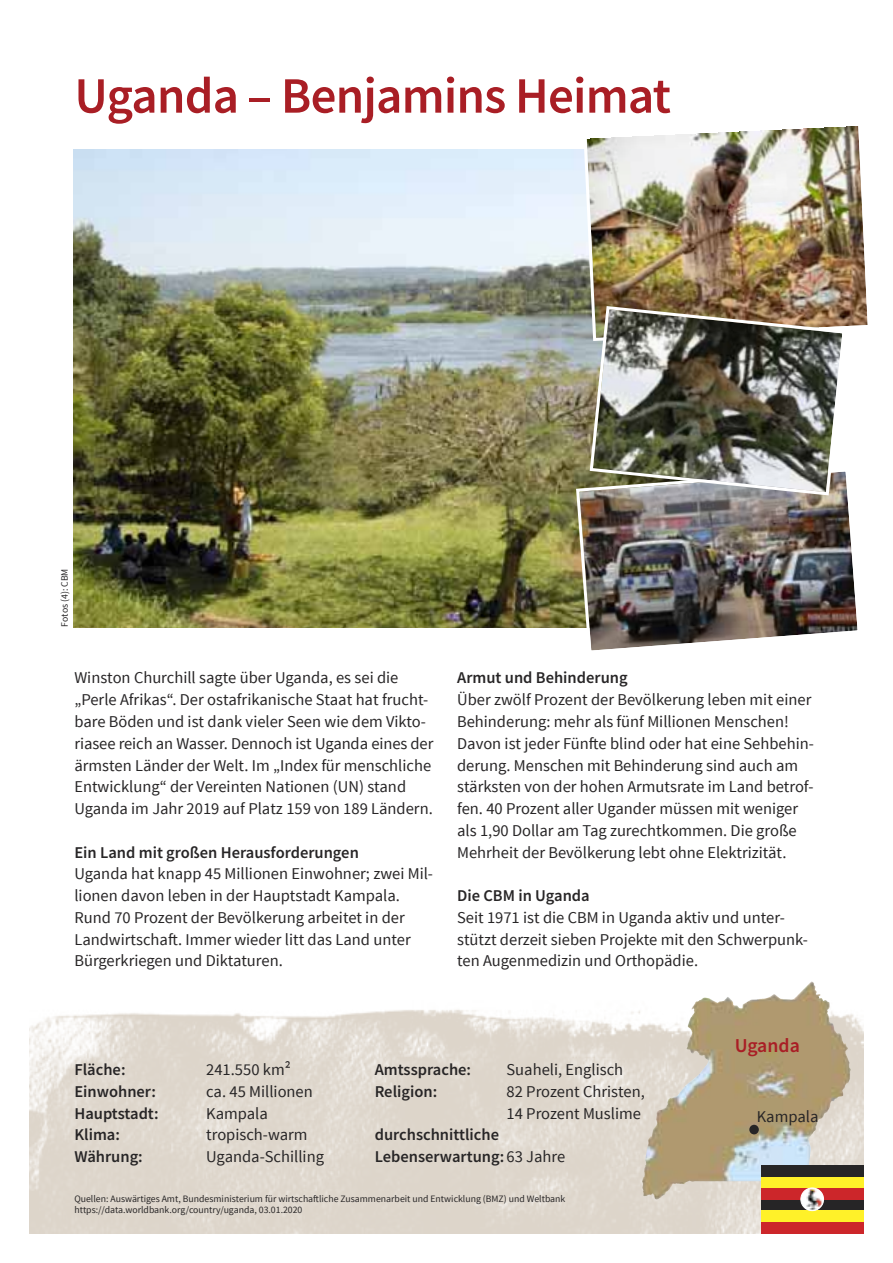
<style>
.page{position:relative;width:893px;height:1263px;background:#fff}
.page>*{position:absolute;margin:0;border:0;box-sizing:border-box;transform-origin:0 0}
.t1{font:600 51px "Source Sans Pro";letter-spacing:-.015em;color:#a91e25}
.t2{font:600 19.8px "Source Sans Pro";color:#a91e25}
.t3{font:16.5px/21.8px "Source Sans Pro";color:#272526}
.t4{font:600 16.5px "Source Sans Pro";color:#272526}
.t5{font:9.75px/10.8px "Source Sans Pro";color:#272526}
.s1{font-weight:400}
</style>
<div class="page">
<img style="left:73px;top:150px;width:515px;height:477px">
<img style="left:30px;top:1001px;width:833px;height:232px">
<img style="left:642px;top:997px;width:83px;height:185px">
<div style="left:749px;top:1125px;width:10px;height:9px;background:#272526;border-radius:50%"></div>
<div style="left:761px;top:1222px;width:102px;height:11px;background:#cc262a"></div>
<div style="left:761px;top:1199px;width:102px;height:11px;background:#262526"></div>
<div style="left:761px;top:1176px;width:102px;height:12px;background:#fff129"></div>
<div style="left:761px;top:1165px;width:102px;height:11px;background:#262526"></div>
<div style="left:761px;top:1188px;width:102px;height:11px;background:#cc262a"></div>
<div style="left:761px;top:1210px;width:102px;height:12px;background:#fff129"></div>
<div style="left:801px;top:1188px;width:22px;height:22px;background:#fff;border-radius:50%"></div>
<img style="left:806px;top:1188px;width:16px;height:22px">
<div style="left:801px;top:1188px;width:23px;height:23px;border:1px solid #fff;border-radius:50%"></div>
<img style="left:574px;top:467px;width:284px;height:184px">
<img style="left:582px;top:126px;width:286px;height:217px">
<img style="left:588px;top:304px;width:259px;height:193px">
<p class="t1" style="left:74px;top:77px;width:598px">Uganda – Benjamins Heimat</p>
<p class="t5" style="left:59px;top:626px;width:59px;rotate:-90deg">Fotos (4): CBM</p>
<p class="t3" style="left:74px;top:667px;width:361px">Winston Churchill sagte über Uganda, es sei die „Perle Afrikas“. Der ostafrikanische Staat hat frucht&shy;bare Böden und ist dank vieler Seen wie dem Vikto&shy;riasee reich an Wasser. Dennoch ist Uganda eines der ärmsten Länder der Welt. Im „Index für menschliche Entwicklung“ der Vereinten Nationen (UN) stand Uganda im Jahr 2019 auf Platz 159 von 189 Ländern.</p>
<p class="t4" style="left:74px;top:846px;width:286px">Ein Land mit großen Herausforderungen</p>
<p class="t3" style="left:74px;top:862px;width:360px">Uganda hat knapp 45 Millionen Einwohner; zwei Mil&shy;lionen davon leben in der Hauptstadt Kampala.<br>Rund 70 Prozent der Bevölkerung arbeitet in der Landwirtschaft. Immer wieder litt das Land unter Bürgerkriegen und Diktaturen.</p>
<p class="t4" style="left:457px;top:672px;width:172px">Armut und Behinderung</p>
<p class="t3" style="left:457px;top:688px;width:358px">Über zwölf Prozent der Bevölkerung leben mit einer Behinderung: mehr als fünf Millionen Menschen!<br>Davon ist jeder Fünfte blind oder hat eine Sehbehin&shy;derung. Menschen mit Behinderung sind auch am stärksten von der hohen Armutsrate im Land betrof&shy;fen. 40 Prozent aller Ugander müssen mit weniger als 1,90 Dollar am Tag zurechtkommen. Die große Mehrheit der Bevölkerung lebt ohne Elektrizität.</p>
<p class="t4" style="left:457px;top:889px;width:134px">Die CBM in Uganda</p>
<p class="t3" style="left:457px;top:906px;width:352px">Seit 1971 ist die CBM in Uganda aktiv und unter&shy;stützt derzeit sieben Projekte mit den Schwerpunk&shy;ten Augenmedizin und Orthopädie.</p>
<p class="t2" style="left:735px;top:1038px;width:67px">Uganda</p>
<p class="t4" style="left:74px;top:1063px;width:53px">Fläche:</p>
<p class="t3" style="left:206px;top:1058px;width:86px">241.550 km2</p>
<p class="t4" style="left:74px;top:1085px;width:83px">Einwohner:</p>
<p class="t3" style="left:206px;top:1080px;width:108px">ca. 45 Millionen</p>
<p class="t4" style="left:74px;top:1107px;width:86px">Hauptstadt:</p>
<p class="t3" style="left:206px;top:1102px;width:63px">Kampala</p>
<p class="t4" style="left:74px;top:1129px;width:47px">Klima:</p>
<p class="t3" style="left:206px;top:1123px;width:103px">tropisch-warm</p>
<p class="t4" style="left:74px;top:1150px;width:70px">Währung:</p>
<p class="t3" style="left:206px;top:1145px;width:119px">Uganda-Schilling</p>
<p class="t4" style="left:375px;top:1063px;width:98px">Amtssprache:</p>
<p class="t3" style="left:506px;top:1058px;width:118px">Suaheli, Englisch</p>
<p class="t4" style="left:375px;top:1085px;width:64px">Religion:</p>
<p class="t3" style="left:506px;top:1080px;width:140px">82 Prozent Christen,<br>14 Prozent Muslime</p>
<p class="t4" style="left:375px;top:1129px;width:126px">durchschnittliche</p>
<p class="t4" style="left:375px;top:1150px;width:192px">Lebenserwartung: <span class="s1">63 Jahre</span></p>
<p class="t5" style="left:74px;top:1193px;width:492px">Quellen: Auswärtiges Amt, Bundesministerium für wirtschaftliche Zusammenarbeit und Entwicklung (BMZ) und Weltbank https://data.worldbank.org/country/uganda, 03.01.2020</p>
<p class="t3" style="left:757px;top:1105px;width:63px">Kampala</p>
</div>
